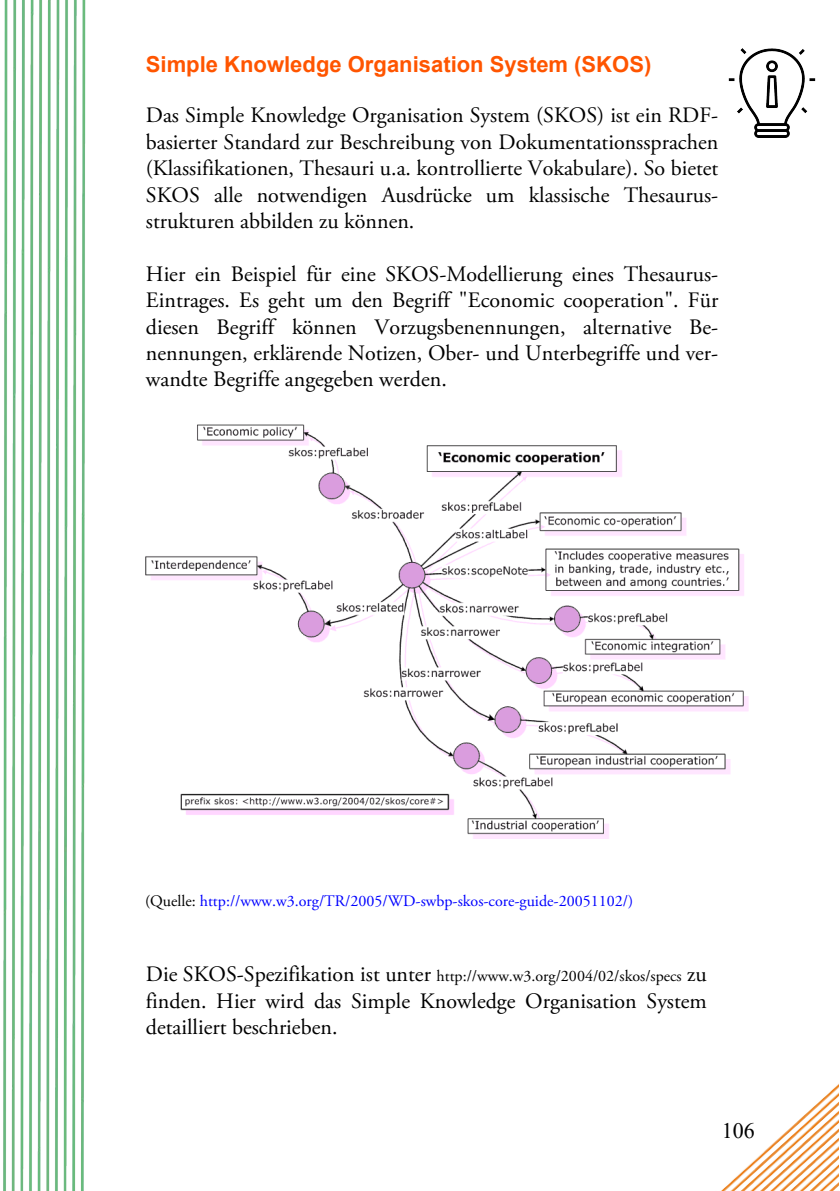
<style>
.page{position:relative;width:840px;height:1191px;background:#fff}
.page>*{position:absolute;margin:0;border:0;box-sizing:border-box;transform-origin:0 0}
.t1{font:22px/26.4px "Adobe Garamond Pro";color:#000;text-align:justify}
.t2{font:700 22px "Arial";color:#f50}
.t3{font:22px "Times New Roman";color:#000}
.t4{font:16px "Adobe Garamond Pro";color:#00f}
.t5{font:16px "Adobe Garamond Pro";color:#000}
.s1{color:#000}
.s2{font-size:22px}
</style>
<div class="page">
<img style="left:145px;top:424px;width:603px;height:414px">
<img style="left:728px;top:49px;width:87px;height:89px">
<img style="left:3px;top:0;width:83px;height:1191px">
<img style="left:721px;top:1084px;width:117px;height:107px">
<p class="t2" style="left:146px;top:48px;width:506px">Simple Knowledge Organisation System (SKOS)</p>
<p class="t1" style="left:146px;top:103px;width:573px">Das Simple Knowledge Organisation System (SKOS) ist ein RDF&shy;basierter Standard zur Beschreibung von Dokumentationssprachen (Klassifikationen, Thesauri u.a. kontrollierte Vokabulare). So bietet SKOS alle notwendigen Ausdrücke um klassische Thesaurus&shy;strukturen abbilden zu können.</p>
<p class="t1" style="left:146px;top:261px;width:573px">Hier ein Beispiel für eine SKOS-Modellierung eines Thesaurus-Eintrages. Es geht um den Begriff "Economic cooperation". Für diesen Begriff können Vorzugsbenennungen, alternative Be&shy;nennungen, erklärende Notizen, Ober- und Unterbegriffe und ver&shy;wandte Begriffe angegeben werden.</p>
<p class="t4" style="left:145px;top:891px;width:489px"><span class="s1">(Quelle:</span> http://www.w3.org/TR/2005/WD-swbp-skos-core-guide-20051102/)</p>
<p class="t5" style="left:146px;top:966px;width:562px"><span class="s2">Die SKOS-Spezifikation ist unter</span> http://www.w3.org/2004/02/skos/specs <span class="s2">zu</span></p>
<p class="t1" style="left:146px;top:988px;width:562px">finden. Hier wird das Simple Knowledge Organisation System detailliert beschrieben.</p>
<p class="t3" style="left:721px;top:1115px;width:34px">106</p>
</div>
